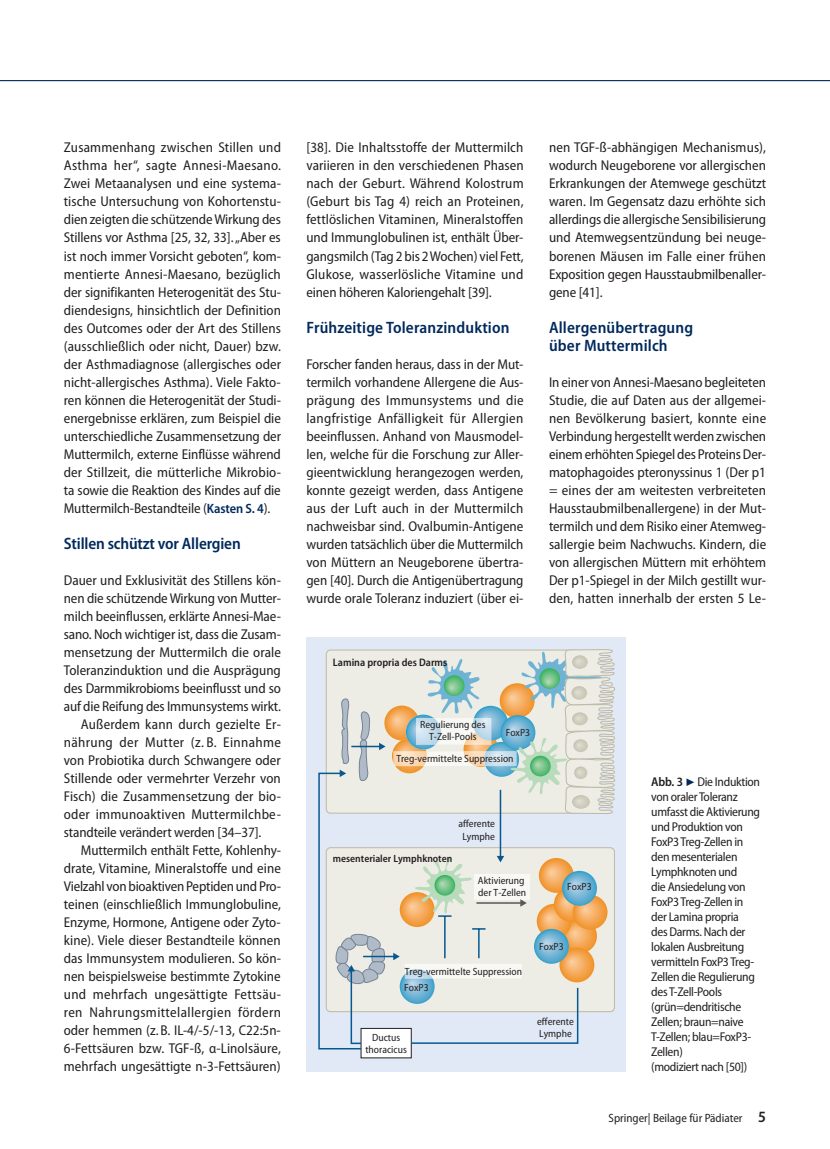
<style>
.page{position:relative;width:830px;height:1149px;background:#fff}
.page>*{position:absolute;margin:0;border:0;box-sizing:border-box;transform-origin:0 0}
.B_Zwischenhead{font:600 semi-condensed 16.5px/18px "Myriad Pro";letter-spacing:.01em;color:#00295c}
.B_Zwischenhead-2{font:600 semi-condensed 16.5px "Myriad Pro";letter-spacing:-.01em;color:#00295c}
.B_Fließtext{font:semi-condensed 14.25px/18px "Myriad Pro";letter-spacing:-.01em;color:#231f20;text-align:justify}
.B_Fließtext_mit_Einz{font:semi-condensed 14.25px/18px "Myriad Pro";letter-spacing:.005em;color:#231f20;text-align:justify}
.B_Abb_BU_mit_Nummeri{font:semi-condensed 12.75px/15px "Myriad Pro";letter-spacing:-.025em;color:#231f20}
.t1{font:semi-condensed 12px "Myriad Pro";color:#231f20}
.t2{font:600 semi-condensed 10.95px "Myriad Pro";color:#231f20}
.t3{font:semi-condensed 10.5px/11.4px "Myriad Pro";color:#231f20;text-align:center}
.t4{font:600 semi-condensed 10.5px "Myriad Pro";color:#231f20}
.s1{font-weight:600;font-size:13.5px;color:#00295c}
.s2{font-weight:600}
.s3{font-family:"S Buttons";font-stretch:normal;color:#00295c}
.s4{font-weight:600;font-size:15.75px}
</style>
<div class="page">
<hr style="left:0;top:80px;width:829px;height:1px;background:#00295c">
<div style="left:306px;top:637px;width:319px;height:433px;background:#e1e9f6"></div>
<div style="left:326px;top:650px;width:253px;height:162px;background:#edece5;border-radius:4px"></div>
<div style="left:326px;top:847px;width:288px;height:164px;background:#edece5;border-radius:4px"></div>
<svg style="left:562px;top:918px;width:34px;height:35px"></svg>
<svg style="left:559px;top:947px;width:35px;height:35px"></svg>
<svg style="left:572px;top:894px;width:35px;height:35px"></svg>
<svg style="left:562px;top:870px;width:34px;height:35px"></svg>
<svg style="left:358px;top:711px;width:12px;height:60px"></svg>
<div style="left:361px;top:1028px;width:50px;height:29px;background:#fff"></div>
<hr style="left:351px;top:745px;width:29px;height:2px;background:#065891">
<svg style="left:379px;top:649px;width:236px;height:165px"></svg>
<svg style="left:318px;top:771px;width:261px;height:278px"></svg>
<svg style="left:339px;top:698px;width:10px;height:78px"></svg>
<hr style="left:444px;top:915px;width:1px;height:42px;background:#065891">
<svg style="left:415px;top:856px;width:56px;height:60px"></svg>
<svg style="left:334px;top:927px;width:188px;height:117px"></svg>
<hr style="left:476px;top:901px;width:45px;height:2px;background:#57585a">
<svg style="left:520px;top:899px;width:6px;height:7px"></svg>
<p class="B_Fließtext" style="left:64px;top:139px;width:218px">Zusammenhang zwischen Stillen und Asthma her“, sagte Annesi-Maesano.<br>Zwei Metaanalysen und eine systema&shy;tische Untersuchung von Kohortenstu&shy;dien zeigten die schützende Wirkung des Stillens vor Asthma [25, 32, 33]. „Aber es ist noch immer Vorsicht geboten“, kom&shy;mentierte Annesi-Maesano, bezüglich der signifikanten Heterogenität des Stu&shy;diendesigns, hinsichtlich der Definition des Outcomes oder der Art des Stillens (ausschließlich oder nicht, Dauer) bzw. der Asthmadiagnose (allergisches oder nicht-allergisches Asthma). Viele Fakto&shy;ren können die Heterogenität der Studi&shy;energebnisse erklären, zum Beispiel die unterschiedliche Zusammensetzung der Muttermilch, externe Einflüsse während der Stillzeit, die mütterliche Mikrobio&shy;ta sowie die Reaktion des Kindes auf die Muttermilch-Bestandteile (<span class="s1">Kasten S. 4</span>).</p>
<p class="B_Zwischenhead-2" style="left:64px;top:534px;width:178px">Stillen schützt vor Allergien</p>
<p class="B_Fließtext" style="left:64px;top:571px;width:218px">Dauer und Exklusivität des Stillens kön&shy;nen die schützende Wirkung von Mutter&shy;milch beeinflussen, erklärte Annesi-Mae&shy;sano. Noch wichtiger ist, dass die Zusam&shy;mensetzung der Muttermilch die orale Toleranzinduktion und die Ausprägung des Darmmikrobioms beeinflusst und so auf die Reifung des Immunsystems wirkt.</p>
<p class="B_Fließtext_mit_Einz" style="left:64px;top:715px;width:218px;text-indent:17px">Außerdem kann durch gezielte Er&shy;nährung der Mutter (z. B. Einnahme von Probiotika durch Schwangere oder Stillende oder vermehrter Verzehr von Fisch) die Zusammensetzung der bio&shy;oder immunoaktiven Muttermilchbe&shy;standteile verändert werden [34–37].</p>
<p class="B_Fließtext_mit_Einz" style="left:64px;top:841px;width:219px;text-indent:17px">Muttermilch enthält Fette, Kohlenhy&shy;drate, Vitamine, Mineralstoffe und eine Vielzahl von bioaktiven Peptiden und Pro&shy;teinen (einschließlich Immunglobuline, Enzyme, Hormone, Antigene oder Zyto&shy;kine). Viele dieser Bestandteile können das Immunsystem modulieren. So kön&shy;nen beispielsweise bestimmte Zytokine und mehrfach ungesättigte Fettsäu&shy;ren Nahrungsmittelallergien fördern oder hemmen (z. B. IL-4/-5/-13, C22:5n-6-Fettsäuren bzw. TGF-ß, α-Linolsäure, mehrfach ungesättigte n-3-Fettsäuren)</p>
<p class="B_Fließtext_mit_Einz" style="left:306px;top:139px;width:218px">[38]. Die Inhaltsstoffe der Muttermilch variieren in den verschiedenen Phasen nach der Geburt. Während Kolostrum (Geburt bis Tag 4) reich an Proteinen, fettlöslichen Vitaminen, Mineralstoffen und Immunglobulinen ist, enthält Über&shy;gangsmilch (Tag 2 bis 2 Wochen) viel Fett, Glukose, wasserlösliche Vitamine und einen höheren Kaloriengehalt [39].</p>
<p class="B_Zwischenhead" style="left:306px;top:318px;width:204px">Frühzeitige Toleranzinduktion</p>
<p class="B_Fließtext" style="left:306px;top:355px;width:218px">Forscher fanden heraus, dass in der Mut&shy;termilch vorhandene Allergene die Aus&shy;prägung des Immunsystems und die langfristige Anfälligkeit für Allergien beeinflussen. Anhand von Mausmodel&shy;len, welche für die Forschung zur Aller&shy;gieentwicklung herangezogen werden, konnte gezeigt werden, dass Antigene aus der Luft auch in der Muttermilch nachweisbar sind. Ovalbumin-Antigene wurden tatsächlich über die Muttermilch von Müttern an Neugeborene übertra&shy;gen [40]. Durch die Antigenübertragung wurde orale Toleranz induziert (über ei-</p>
<p class="B_Fließtext" style="left:549px;top:139px;width:218px">nen TGF-ß-abhängigen Mechanismus), wodurch Neugeborene vor allergischen Erkrankungen der Atemwege geschützt waren. Im Gegensatz dazu erhöhte sich allerdings die allergische Sensibilisierung und Atemwegsentzündung bei neuge&shy;borenen Mäusen im Falle einer frühen Exposition gegen Hausstaubmilbenaller&shy;gene [41].</p>
<p class="B_Zwischenhead" style="left:549px;top:318px;width:145px">Allergenübertragung über Muttermilch</p>
<p class="B_Fließtext" style="left:549px;top:373px;width:218px">In einer von Annesi-Maesano begleiteten Studie, die auf Daten aus der allgemei&shy;nen Bevölkerung basiert, konnte eine Verbindung hergestellt werden zwischen einem erhöhten Spiegel des Proteins Der&shy;matophagoides pteronyssinus 1 (Der p1 = eines der am weitesten verbreiteten Hausstaubmilbenallergene) in der Mut&shy;termilch und dem Risiko einer Atemweg&shy;sallergie beim Nachwuchs. Kindern, die von allergischen Müttern mit erhöhtem Der p1-Spiegel in der Milch gestillt wur&shy;den, hatten innerhalb der ersten 5 Le-</p>
<p class="t2" style="left:333px;top:655px;width:116px">Lamina propria des Darms</p>
<p class="t3" style="left:420px;top:718px;width:67px;line-height:12.3px">Regulierung des<br>T-Zell-Pools</p>
<p class="t3" style="left:505px;top:726px;width:26px">FoxP3</p>
<p class="t3" style="left:396px;top:752px;width:119px">Treg-vermittelte Suppression</p>
<p class="t3" style="left:458px;top:817px;width:38px;line-height:12.3px">afferente<br>Lymphe</p>
<p class="t4" style="left:333px;top:852px;width:121px">mesenterialer Lymphknoten</p>
<p class="t3" style="left:477px;top:874px;width:50px;text-align:left">Aktivierung der T-Zellen</p>
<p class="t3" style="left:567px;top:880px;width:26px">FoxP3</p>
<p class="t3" style="left:404px;top:965px;width:119px">Treg-vermittelte Suppression</p>
<p class="t3" style="left:404px;top:982px;width:26px">FoxP3</p>
<p class="t3" style="left:365px;top:1031px;width:43px">Ductus thoracicus</p>
<p class="t3" style="left:539px;top:940px;width:26px">FoxP3</p>
<p class="t3" style="left:537px;top:1015px;width:38px;text-align:left">efferente<br>Lymphe</p>
<p class="B_Abb_BU_mit_Nummeri" style="left:651px;top:774px;width:110px"><span class="s2">Abb. 3</span> <span class="s3">7</span> Die Induktion von oraler Toleranz umfasst die Aktivierung und Produktion von<br>FoxP3 Treg-Zellen in den mesenterialen<br>Lymphknoten und<br>die Ansiedelung von<br>FoxP3 Treg-Zellen in der Lamina propria<br>des Darms. Nach der lokalen Ausbreitung vermitteln FoxP3 Treg-<br>Zellen die Regulierung des T-Zell-Pools (grün=dendritische<br>Zellen; braun=naive<br>T-Zellen; blau=FoxP3-<br>Zellen)<br>(modiziert nach [50])</p>
<p class="t1" style="left:608px;top:1111px;width:159px">Springer| Beilage für Pädiater <span class="s4">5</span></p>
</div>
